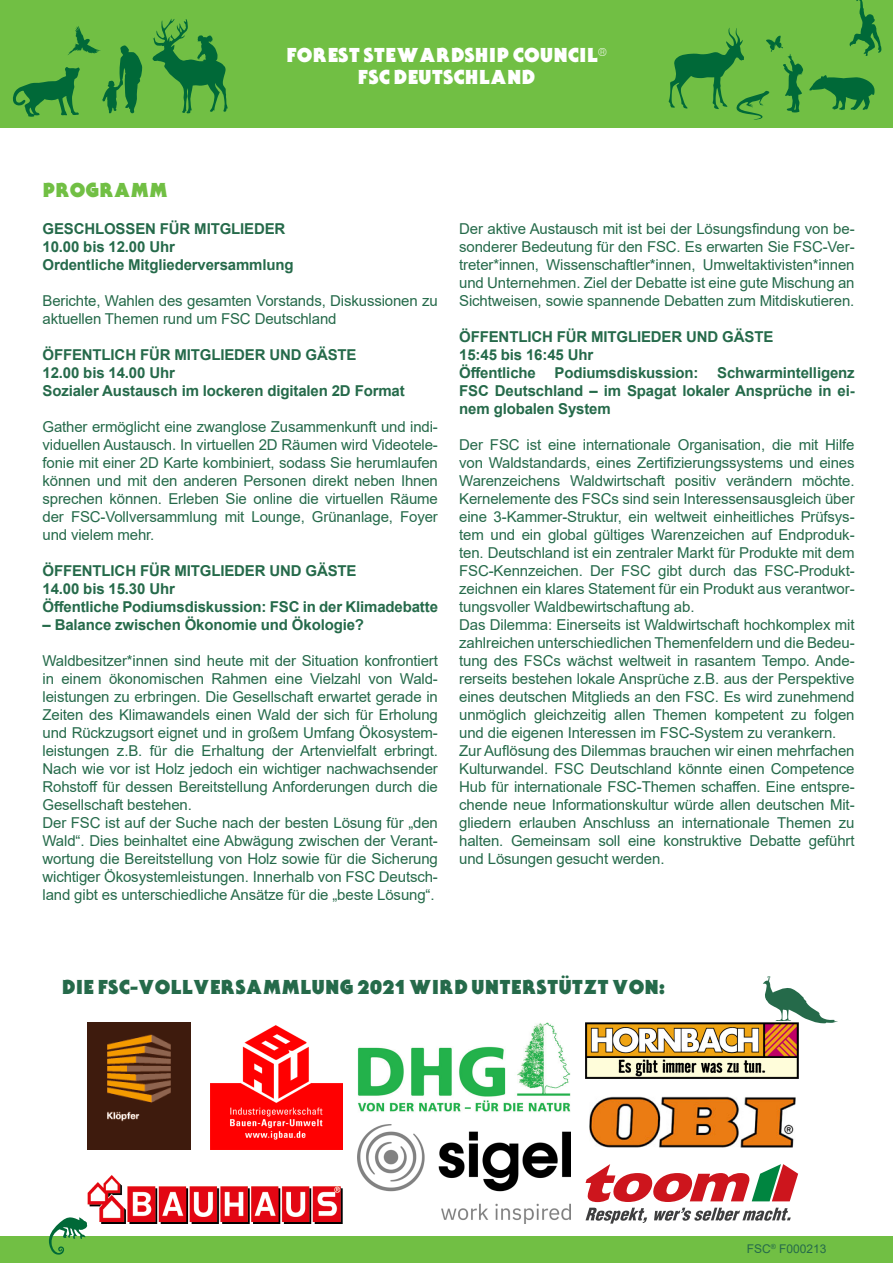
<style>
.page{position:relative;width:893px;height:1263px;background:#fff}
.page>*{position:absolute;margin:0;border:0;box-sizing:border-box;transform-origin:0 0}
.t1{font:900 18px "Serif Gothic";color:#256a4a}
.t2{font:900 18px/21.6px "Serif Gothic";color:#fff;text-align:center}
.t3{font:900 18px "Serif Gothic";letter-spacing:-.01em;color:#71bf44}
.t4{font:15px/18px "Arial";letter-spacing:-.01em;color:#256a4a;text-align:justify}
.t5{font:700 15px/18px "Arial";letter-spacing:-.01em;color:#256a4a;text-align:justify}
.t6{font:12px "Arial";color:#256a4a}
</style>
<div class="page">
<div style="left:0;top:0;width:893px;height:128px;background:#71bf44"></div>
<svg style="left:13px;top:26px;width:129px;height:91px"></svg>
<svg style="left:849px;top:0;width:32px;height:56px"></svg>
<svg style="left:668px;top:28px;width:135px;height:92px"></svg>
<svg style="left:809px;top:75px;width:66px;height:35px"></svg>
<svg style="left:152px;top:19px;width:76px;height:94px"></svg>
<div style="left:0;top:1236px;width:893px;height:27px;background:#71bf44"></div>
<svg style="left:49px;top:1217px;width:39px;height:38px"></svg>
<svg style="left:763px;top:976px;width:75px;height:47px"></svg>
<img style="left:87px;top:1175px;width:255px;height:48px">
<img style="left:585px;top:1022px;width:213px;height:57px">
<img style="left:211px;top:1025px;width:131px;height:125px">
<img style="left:87px;top:1022px;width:104px;height:128px">
<img style="left:589px;top:1096px;width:207px;height:52px">
<svg style="left:586px;top:1164px;width:212px;height:38px"></svg>
<svg style="left:586px;top:1208px;width:61px;height:15px"></svg>
<svg style="left:654px;top:1208px;width:137px;height:13px"></svg>
<img style="left:357px;top:1124px;width:213px;height:99px">
<img style="left:357px;top:1022px;width:213px;height:90px">
<p class="t3" style="left:43px;top:178px;width:127px">PROGRAMM</p>
<p class="t2" style="left:286px;top:44px;width:322px">FOREST STEWARDSHIP COUNCIL<sup>®<br></sup>FSC DEUTSCHLAND</p>
<p class="t5" style="left:43px;top:220px;width:244px">GESCHLOSSEN FÜR MITGLIEDER</p>
<p class="t5" style="left:43px;top:238px;width:134px">10.00 bis 12.00 Uhr</p>
<p class="t5" style="left:43px;top:256px;width:253px">Ordentliche Mitgliederversammlung</p>
<p class="t4" style="left:43px;top:292px;width:397px">Berichte, Wahlen des gesamten Vorstands, Diskussionen zu aktuellen Themen rund um FSC Deutschland</p>
<p class="t5" style="left:43px;top:346px;width:316px">ÖFFENTLICH FÜR MITGLIEDER UND GÄSTE</p>
<p class="t5" style="left:43px;top:364px;width:134px">12.00 bis 14.00 Uhr</p>
<p class="t5" style="left:43px;top:382px;width:364px">Sozialer Austausch im lockeren digitalen 2D Format</p>
<p class="t4" style="left:43px;top:418px;width:397px">Gather ermöglicht eine zwanglose Zusammenkunft und indi&shy;viduellen Austausch. In virtuellen 2D Räumen wird Videotele&shy;fonie mit einer 2D Karte kombiniert, sodass Sie herumlaufen können und mit den anderen Personen direkt neben Ihnen sprechen können. Erleben Sie online die virtuellen Räume der FSC-Vollversammlung mit Lounge, Grünanlage, Foyer und vielem mehr.</p>
<p class="t5" style="left:43px;top:562px;width:316px">ÖFFENTLICH FÜR MITGLIEDER UND GÄSTE</p>
<p class="t5" style="left:43px;top:580px;width:134px">14.00 bis 15.30 Uhr</p>
<p class="t5" style="left:43px;top:598px;width:397px">Öffentliche Podiumsdiskussion: FSC in der Klimadebatte</p>
<p class="t5" style="left:43px;top:616px;width:323px">– Balance zwischen Ökonomie und Ökologie?</p>
<p class="t4" style="left:43px;top:652px;width:397px">Waldbesitzer*innen sind heute mit der Situation konfrontiert in einem ökonomischen Rahmen eine Vielzahl von Wald&shy;leistungen zu erbringen. Die Gesellschaft erwartet gerade in Zeiten des Klimawandels einen Wald der sich für Erholung und Rückzugsort eignet und in großem Umfang Ökosystem&shy;leistungen z.B. für die Erhaltung der Artenvielfalt erbringt.<br>Nach wie vor ist Holz jedoch ein wichtiger nachwachsender Rohstoff für dessen Bereitstellung Anforderungen durch die Gesellschaft bestehen.</p>
<p class="t4" style="left:43px;top:814px;width:397px">Der FSC ist auf der Suche nach der besten Lösung für „den Wald“. Dies beinhaltet eine Abwägung zwischen der Verant&shy;wortung die Bereitstellung von Holz sowie für die Sicherung wichtiger Ökosystemleistungen. Innerhalb von FSC Deutsch&shy;land gibt es unterschiedliche Ansätze für die „beste Lösung“.</p>
<p class="t4" style="left:459px;top:220px;width:397px">Der aktive Austausch mit ist bei der Lösungsfindung von be&shy;sonderer Bedeutung für den FSC. Es erwarten Sie FSC-Ver&shy;treter*innen, Wissenschaftler*innen, Umweltaktivisten*innen und Unternehmen. Ziel der Debatte ist eine gute Mischung an Sichtweisen, sowie spannende Debatten zum Mitdiskutieren.</p>
<p class="t5" style="left:459px;top:328px;width:316px">ÖFFENTLICH FÜR MITGLIEDER UND GÄSTE</p>
<p class="t5" style="left:459px;top:346px;width:136px">15:45 bis 16:45 Uhr</p>
<p class="t5" style="left:459px;top:364px;width:397px">Öffentliche Podiumsdiskussion: Schwarmintelligenz FSC Deutschland – im Spagat lokaler Ansprüche in ei&shy;nem globalen System</p>
<p class="t4" style="left:459px;top:436px;width:397px">Der FSC ist eine internationale Organisation, die mit Hilfe von Waldstandards, eines Zertifizierungssystems und eines Warenzeichens Waldwirtschaft positiv verändern möchte.<br>Kernelemente des FSCs sind sein Interessensausgleich über eine 3-Kammer-Struktur, ein weltweit einheitliches Prüfsys&shy;tem und ein global gültiges Warenzeichen auf Endproduk&shy;ten. Deutschland ist ein zentraler Markt für Produkte mit dem FSC-Kennzeichen. Der FSC gibt durch das FSC-Produkt&shy;zeichnen ein klares Statement für ein Produkt aus verantwor&shy;tungsvoller Waldbewirtschaftung ab.</p>
<p class="t4" style="left:459px;top:616px;width:397px">Das Dilemma: Einerseits ist Waldwirtschaft hochkomplex mit zahlreichen unterschiedlichen Themenfeldern und die Bedeu&shy;tung des FSCs wächst weltweit in rasantem Tempo. Ande&shy;rerseits bestehen lokale Ansprüche z.B. aus der Perspektive eines deutschen Mitglieds an den FSC. Es wird zunehmend unmöglich gleichzeitig allen Themen kompetent zu folgen und die eigenen Interessen im FSC-System zu verankern.</p>
<p class="t4" style="left:459px;top:742px;width:397px">Zur Auflösung des Dilemmas brauchen wir einen mehrfachen Kulturwandel. FSC Deutschland könnte einen Competence Hub für internationale FSC-Themen schaffen. Eine entspre&shy;chende neue Informationskultur würde allen deutschen Mit&shy;gliedern erlauben Anschluss an internationale Themen zu halten. Gemeinsam soll eine konstruktive Debatte geführt und Lösungen gesucht werden.</p>
<p class="t1" style="left:62px;top:975px;width:604px">DIE FSC-VOLLVERSAMMLUNG 2021 WIRD UNTERSTÜTZT VON:</p>
<p class="t6" style="left:747px;top:1241px;width:81px">FSC<sup>®</sup> F000213</p>
</div>
